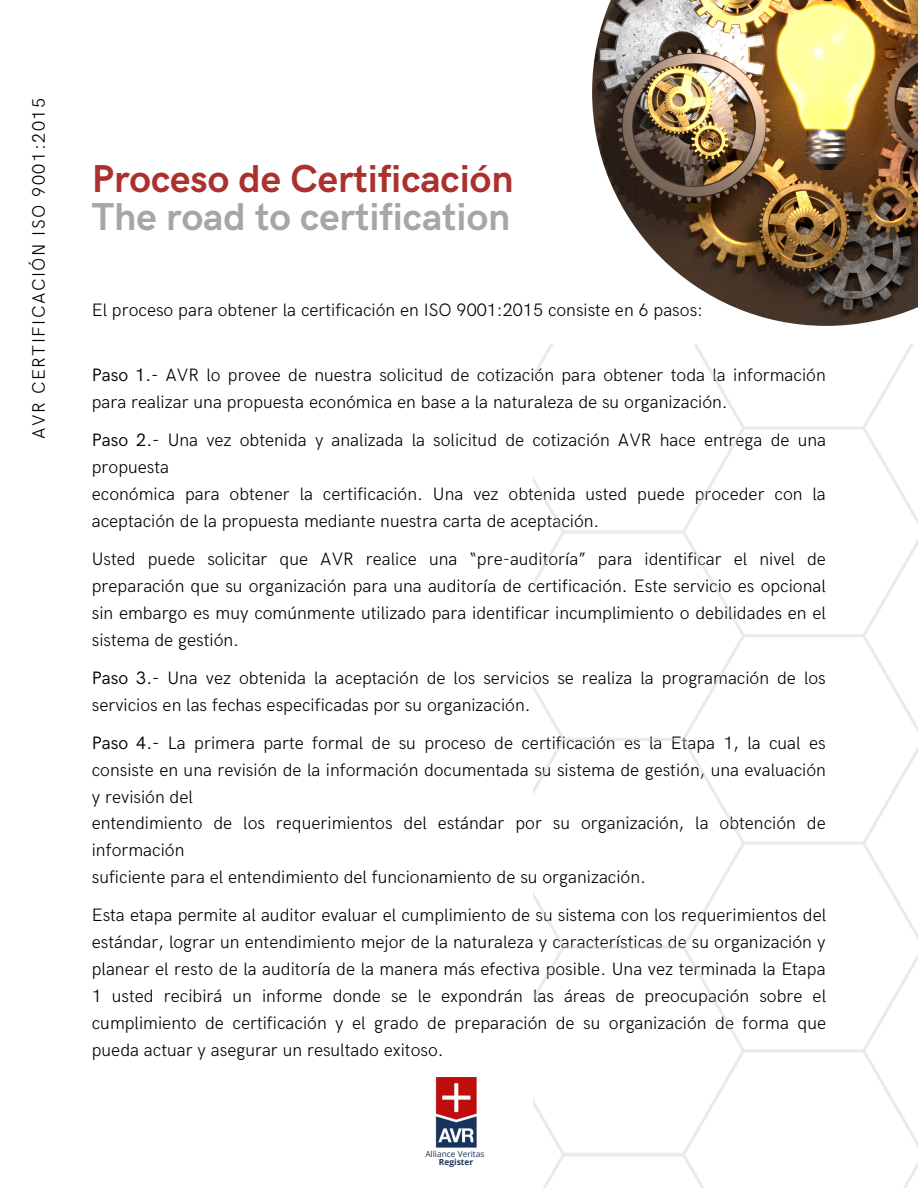
<style>
.page{position:relative;width:918px;height:1188px;background:#fff}
.page>*{position:absolute;margin:0;border:0;box-sizing:border-box;transform-origin:0 0}
.t1{font:700 39px "HK Grotesk";color:#ab312e}
.t2{font:700 39px "HK Grotesk";color:#a6a6a6}
.t3{font:300 18px/26.8px "HK Grotesk";color:#000}
.t4{font:300 18px "HK Grotesk";letter-spacing:.085em;color:#000}
.t5{font:8.4px "Open Sans";color:#1d365c}
.t6{font:700 8.4px "Open Sans";color:#1d365c}
.s1{font-weight:400}
</style>
<div class="page">
<img style="left:592px;top:0;width:326px;height:326px">
<img style="left:534px;top:344px;width:384px;height:844px">
<img style="left:435px;top:1078px;width:42px;height:70px">
<p class="t4" style="left:29px;top:439px;width:342px;rotate:-90deg">AVR CERTIFICACIÓN ISO 9001:2015</p>
<p class="t1" style="left:92px;top:157px;width:423px">Proceso de Certificación</p>
<p class="t2" style="left:92px;top:195px;width:420px">The road to certification</p>
<p class="t3" style="left:92px;top:297px;width:613px">El proceso para obtener la certificación en ISO 9001:2015 consiste en 6 pasos:</p>
<p class="t3" style="left:92px;top:362px;width:735px"><span class="s1">Paso 1.-</span> AVR lo provee de nuestra solicitud de cotización para obtener toda la información para realizar una propuesta económica en base a la naturaleza de su organización.</p>
<p class="t3" style="left:92px;top:427px;width:736px"><span class="s1">Paso 2.-</span> Una vez obtenida y analizada la solicitud de cotización AVR hace entrega de una propuesta</p>
<p class="t3" style="left:92px;top:481px;width:736px">económica para obtener la certificación. Una vez obtenida usted puede proceder con la aceptación de la propuesta mediante nuestra carta de aceptación.</p>
<p class="t3" style="left:92px;top:546px;width:736px;text-align:justify">Usted puede solicitar que AVR realice una “pre-auditoría” para identificar el nivel de preparación que su organización para una auditoría de certificación. Este servicio es opcional sin embargo es muy comúnmente utilizado para identificar incumplimiento o debilidades en el sistema de gestión.</p>
<p class="t3" style="left:92px;top:665px;width:735px"><span class="s1">Paso 3.-</span> Una vez obtenida la aceptación de los servicios se realiza la programación de los servicios en las fechas especificadas por su organización.</p>
<p class="t3" style="left:92px;top:730px;width:736px;text-align:justify"><span class="s1">Paso 4.-</span> La primera parte formal de su proceso de certificación es la Etapa 1, la cual es consiste en una revisión de la información documentada su sistema de gestión, una evaluación y revisión del</p>
<p class="t3" style="left:92px;top:811px;width:735px">entendimiento de los requerimientos del estándar por su organización, la obtención de información</p>
<p class="t3" style="left:92px;top:864px;width:556px">suficiente para el entendimiento del funcionamiento de su organización.</p>
<p class="t3" style="left:92px;top:902px;width:736px;text-align:justify">Esta etapa permite al auditor evaluar el cumplimiento de su sistema con los requerimientos del estándar, lograr un entendimiento mejor de la naturaleza y características de su organización y planear el resto de la auditoría de la manera más efectiva posible. Una vez terminada la Etapa 1 usted recibirá un informe donde se le expondrán las áreas de preocupación sobre el cumplimiento de certificación y el grado de preparación de su organización de forma que pueda actuar y asegurar un resultado exitoso.</p>
<p class="t5" style="left:425px;top:1148px;width:61px">Alliance Veritas</p>
<p class="t6" style="left:439px;top:1157px;width:36px">Register</p>
</div>
